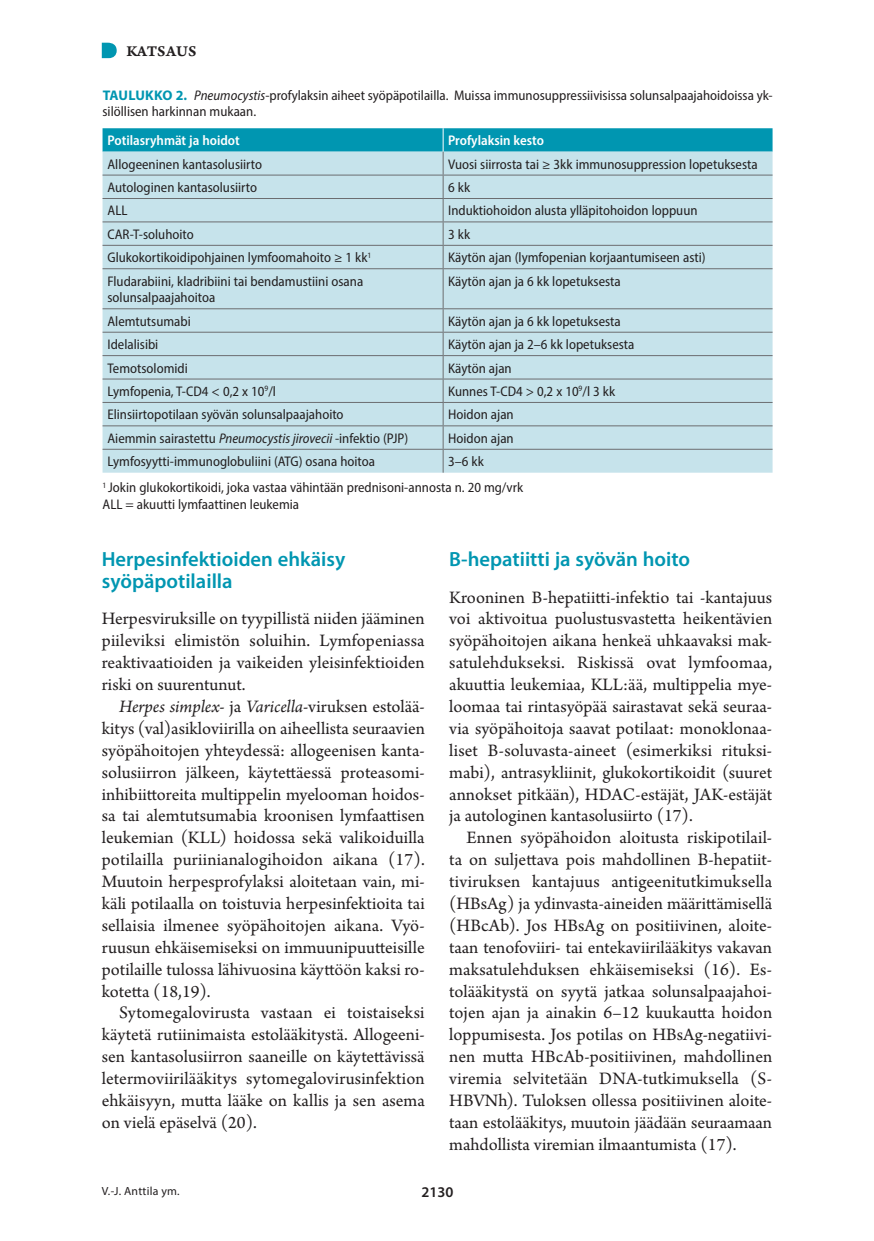
<style>
.page{position:relative;width:874px;height:1241px;background:#fff}
.page>*{position:absolute;margin:0;border:0;box-sizing:border-box;transform-origin:0 0}
.v1{font:600 20.65px/21.9px "Myriad Pro";color:#0096b1}
.l_ei_sis{font:18.38px/21.9px "Arno Pro";color:#231f20;text-align:justify}
.vinj{font:15.75px "Arno Pro Smbd Caption";letter-spacing:.005em;color:#231f20}
.t1{font:600 14.88px "Myriad Pro";color:#231f20}
.t{font:semi-condensed 14px/16.6px "Myriad Pro";color:#231f20}
.t_pl{font:600 semi-condensed 14px "Myriad Pro";color:#fff}
.Ala{font:11.9px "Myriad Pro";letter-spacing:.02em;color:#231f20}
.s1{font-weight:700;font-stretch:normal;color:#0096b1}
.s2{font-style:italic}
</style>
<div class="page">
<svg style="left:102px;top:43px;width:15px;height:15px"></svg>
<div style="left:102px;top:269px;width:670px;height:203px;background:#c6e3eb"></div>
<svg style="left:102px;top:128px;width:670px;height:140px;background:#a3d5e0"></svg>
<hr style="left:442px;top:269px;width:1px;height:39px;background:#6c6d70">
<svg style="left:442px;top:309px;width:1px;height:163px"></svg>
<hr style="left:102px;top:175px;width:341px;height:1px;background:#6c6d70">
<hr style="left:443px;top:175px;width:329px;height:1px;background:#6c6d70">
<hr style="left:102px;top:198px;width:341px;height:1px;background:#6c6d70">
<hr style="left:443px;top:198px;width:329px;height:1px;background:#6c6d70">
<hr style="left:102px;top:221px;width:341px;height:1px;background:#6c6d70">
<hr style="left:443px;top:221px;width:329px;height:1px;background:#6c6d70">
<hr style="left:102px;top:245px;width:341px;height:1px;background:#6c6d70">
<hr style="left:443px;top:245px;width:329px;height:1px;background:#6c6d70">
<hr style="left:102px;top:268px;width:341px;height:1px;background:#6c6d70">
<hr style="left:443px;top:268px;width:329px;height:1px;background:#6c6d70">
<hr style="left:102px;top:308px;width:341px;height:1px;background:#6c6d70">
<hr style="left:443px;top:308px;width:329px;height:1px;background:#6c6d70">
<hr style="left:102px;top:332px;width:341px;height:1px;background:#6c6d70">
<hr style="left:443px;top:332px;width:329px;height:1px;background:#6c6d70">
<hr style="left:102px;top:355px;width:341px;height:1px;background:#6c6d70">
<hr style="left:443px;top:355px;width:329px;height:1px;background:#6c6d70">
<hr style="left:102px;top:378px;width:341px;height:1px;background:#6c6d70">
<hr style="left:443px;top:378px;width:329px;height:1px;background:#6c6d70">
<hr style="left:102px;top:402px;width:341px;height:1px;background:#6c6d70">
<hr style="left:443px;top:402px;width:329px;height:1px;background:#6c6d70">
<hr style="left:102px;top:425px;width:341px;height:1px;background:#6c6d70">
<hr style="left:443px;top:425px;width:329px;height:1px;background:#6c6d70">
<hr style="left:102px;top:449px;width:341px;height:1px;background:#6c6d70">
<hr style="left:443px;top:449px;width:329px;height:1px;background:#6c6d70">
<p class="vinj" style="left:126px;top:41px;width:71px">KATSAUS</p>
<p class="t" style="left:102px;top:86px;width:671px"><span class="s1">TAULUKKO 2.</span> <span class="s2">Pneumocystis</span>-profylaksin aiheet syöpäpotilailla. Muissa immunosuppressiivisissa solunsalpaajahoidoissa yk&shy;silöllisen harkinnan mukaan.</p>
<p class="t_pl" style="left:107px;top:132px;width:134px">Potilasryhmät ja hoidot</p>
<p class="t_pl" style="left:448px;top:132px;width:97px">Profylaksin kesto</p>
<p class="t" style="left:107px;top:155px;width:156px">Allogeeninen kantasolusiirto</p>
<p class="t" style="left:448px;top:155px;width:311px">Vuosi siirrosta tai ≥ 3kk immunosuppression lopetuksesta</p>
<p class="t" style="left:107px;top:179px;width:151px">Autologinen kantasolusiirto</p>
<p class="t" style="left:448px;top:179px;width:23px">6 kk</p>
<p class="t" style="left:107px;top:202px;width:21px">ALL</p>
<p class="t" style="left:448px;top:202px;width:251px">Induktiohoidon alusta ylläpitohoidon loppuun</p>
<p class="t" style="left:107px;top:226px;width:88px">CAR-T-soluhoito</p>
<p class="t" style="left:448px;top:226px;width:23px">3 kk</p>
<p class="t" style="left:107px;top:249px;width:265px">Glukokortikoidipohjainen lymfoomahoito ≥ 1 kk<sup>1</sup></p>
<p class="t" style="left:448px;top:249px;width:259px">Käytön ajan (lymfopenian korjaantumiseen asti)</p>
<p class="t" style="left:107px;top:272px;width:257px">Fludarabiini, kladribiini tai bendamustiini osana solunsalpaajahoitoa</p>
<p class="t" style="left:448px;top:272px;width:174px">Käytön ajan ja 6 kk lopetuksesta</p>
<p class="t" style="left:107px;top:312px;width:85px">Alemtutsumabi</p>
<p class="t" style="left:448px;top:312px;width:174px">Käytön ajan ja 6 kk lopetuksesta</p>
<p class="t" style="left:107px;top:336px;width:52px">Idelalisibi</p>
<p class="t" style="left:448px;top:336px;width:188px">Käytön ajan ja 2–6 kk lopetuksesta</p>
<p class="t" style="left:107px;top:359px;width:82px">Temotsolomidi</p>
<p class="t" style="left:448px;top:359px;width:65px">Käytön ajan</p>
<p class="t" style="left:107px;top:383px;width:170px">Lymfopenia, T-CD4 &lt; 0,2 x 10<sup>9</sup>/l</p>
<p class="t" style="left:448px;top:383px;width:168px">Kunnes T-CD4 &gt; 0,2 x 10<sup>9</sup>/l 3 kk</p>
<p class="t" style="left:107px;top:406px;width:237px">Elinsiirtopotilaan syövän solunsalpaajahoito</p>
<p class="t" style="left:448px;top:406px;width:67px">Hoidon ajan</p>
<p class="t" style="left:107px;top:429px;width:302px">Aiemmin sairastettu <span class="s2">Pneumocystis jirovecii</span> ‑infektio (PJP)</p>
<p class="t" style="left:448px;top:429px;width:67px">Hoidon ajan</p>
<p class="t" style="left:107px;top:453px;width:269px">Lymfosyytti-immunoglobuliini (ATG) osana hoitoa</p>
<p class="t" style="left:448px;top:453px;width:37px">3–6 kk</p>
<p class="t" style="left:102px;top:479px;width:422px"><sup>1</sup> Jokin glukokortikoidi, joka vastaa vähintään prednisoni-annosta n. 20 mg/vrk</p>
<p class="t" style="left:102px;top:495px;width:198px">ALL = akuutti lymfaattinen leukemia</p>
<p class="v1" style="left:102px;top:547px;width:245px">Herpesinfektioiden ehkäisy syöpäpotilailla</p>
<p class="l_ei_sis" style="left:102px;top:609px;width:324px">Herpesviruksille on tyypillistä niiden jääminen piileviksi elimistön soluihin. Lymfopeniassa reaktivaatioiden ja vaikeiden yleisinfektioiden riski on suurentunut.</p>
<p class="l_ei_sis" style="left:102px;top:696px;width:324px;text-indent:17px"><span class="s2">Herpes simplex</span>- ja <span class="s2">Varicella</span>-viruksen estolää&shy;kitys (val)asikloviirilla on aiheellista seuraavien syöpähoitojen yhteydessä: allogeenisen kanta&shy;solusiirron jälkeen, käytettäessä proteasomi&shy;inhibiittoreita multippelin myelooman hoidos&shy;sa tai alemtutsumabia kroonisen lymfaattisen leukemian (KLL) hoidossa sekä valikoiduilla potilailla puriinianalogihoidon aikana (17).<br>Muutoin herpesprofylaksi aloitetaan vain, mi&shy;käli potilaalla on toistuvia herpesinfektioita tai sellaisia ilmenee syöpähoitojen aikana. Vyö&shy;ruusun ehkäisemiseksi on immuunipuutteisille potilaille tulossa lähivuosina käyttöön kaksi ro&shy;kotetta (18,19).</p>
<p class="l_ei_sis" style="left:102px;top:1002px;width:324px;text-indent:17px">Sytomegalovirusta vastaan ei toistaiseksi käytetä rutiinimaista estolääkitystä. Allogeeni&shy;sen kantasolusiirron saaneille on käytettävissä letermoviirilääkitys sytomegalovirusinfektion ehkäisyyn, mutta lääke on kallis ja sen asema on vielä epäselvä (20).</p>
<p class="v1" style="left:449px;top:547px;width:242px">B-hepatiitti ja syövän hoito</p>
<p class="l_ei_sis" style="left:449px;top:587px;width:324px">Krooninen B-hepatiitti-infektio tai -kantajuus voi aktivoitua puolustusvastetta heikentävien syöpähoitojen aikana henkeä uhkaavaksi mak&shy;satulehdukseksi. Riskissä ovat lymfoomaa, akuuttia leukemiaa, KLL:ää, multippelia mye&shy;loomaa tai rintasyöpää sairastavat sekä seuraa&shy;via syöpähoitoja saavat potilaat: monoklonaa&shy;liset B-soluvasta-aineet (esimerkiksi rituksi&shy;mabi), antrasykliinit, glukokortikoidit (suuret annokset pitkään), HDAC-estäjät, JAK-estäjät ja autologinen kantasolusiirto (17).</p>
<p class="l_ei_sis" style="left:449px;top:827px;width:324px;text-indent:17px">Ennen syöpähoidon aloitusta riskipotilail&shy;ta on suljettava pois mahdollinen B-hepatiit&shy;tiviruksen kantajuus antigeenitutkimuksella (HBsAg) ja ydinvasta-aineiden määrittämisellä (HBcAb). Jos HBsAg on positiivinen, aloite&shy;taan tenofoviiri- tai entekaviirilääkitys vakavan maksatulehduksen ehkäisemiseksi (16). Es&shy;tolääkitystä on syytä jatkaa solunsalpaajahoi&shy;tojen ajan ja ainakin 6–12 kuukautta hoidon loppumisesta. Jos potilas on HBsAg-negatiivi&shy;nen mutta HBcAb-positiivinen, mahdollinen viremia selvitetään DNA-tutkimuksella (S-HBVNh). Tuloksen ollessa positiivinen aloite&shy;taan estolääkitys, muutoin jäädään seuraamaan mahdollista viremian ilmaantumista (17).</p>
<p class="Ala" style="left:102px;top:1183px;width:79px">V.-J. Anttila ym.</p>
<p class="t1" style="left:421px;top:1182px;width:33px">2130</p>
</div>
